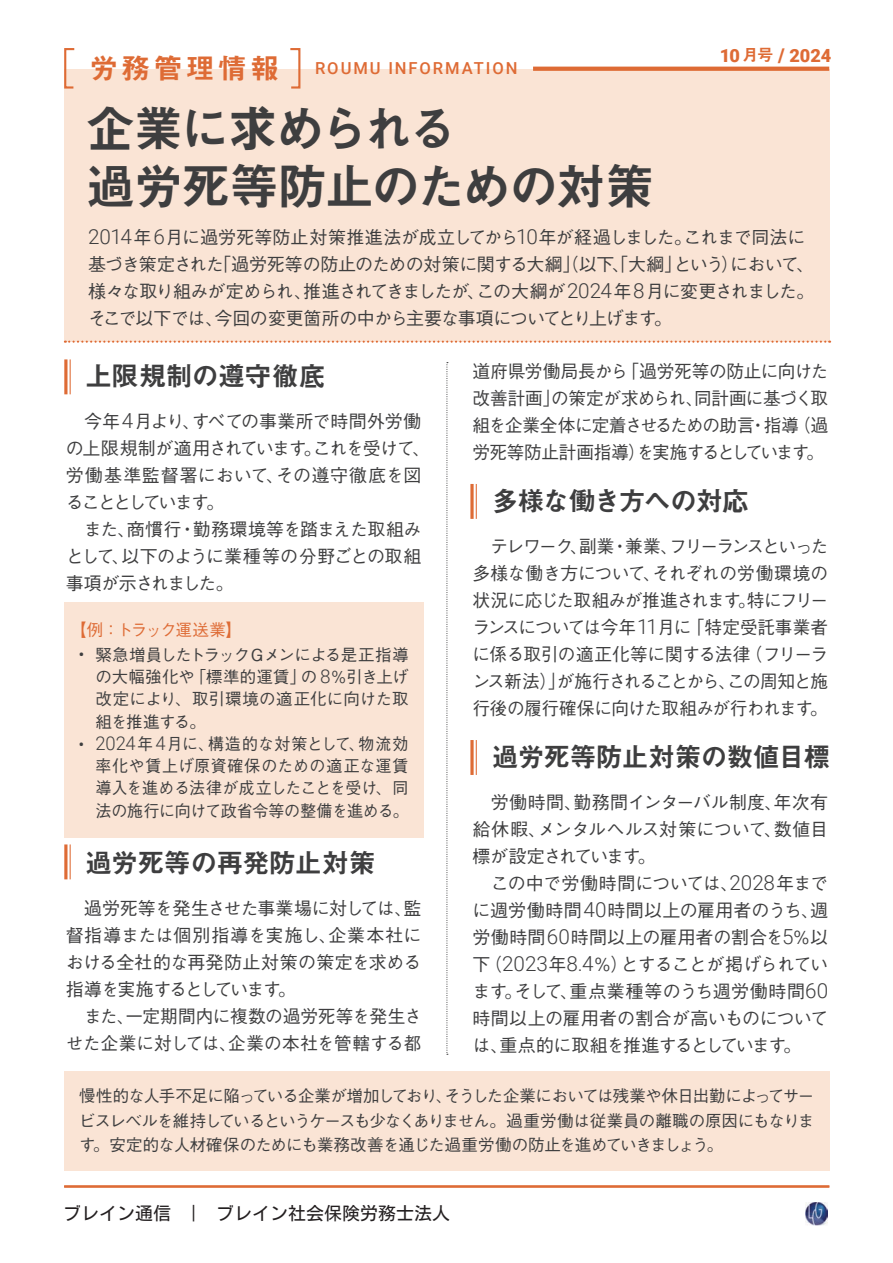
<style>
.page{position:relative;width:893px;height:1263px;background:#fff}
.page>*{position:absolute;margin:0;border:0;box-sizing:border-box;transform-origin:0 0}
.t1{font:49.5px/58.5px "Midashi Go Pr 6 N MB31 90 msp RKSJ H";letter-spacing:-.045em;color:#3e3e3f}
.t2{font:27px "Midashi Go Pr 6 N MB31 90 msp RKSJ H";letter-spacing:-.025em;color:#3e3e3f}
.t3{font:27px "Midashi Go Pr 6 N MB31 90 msp RKSJ H";letter-spacing:-.05em;color:#3e3e3f}
.t4{font:900 18.15px "Roboto";letter-spacing:-.01em;color:#de6b35}
.t5{font:18px/27px "Gothic BBB Pr 6 N Medium 90 msp RKSJ H";letter-spacing:-.03em;color:#3e3e3f;text-align:justify}
.t6{font:18px/27px "Gothic BBB Pr 6 N Medium 90 msp RKSJ H";letter-spacing:-.01em;color:#3e3e3f}
.t7{font:18px/27px "Gothic BBB Pr 6 N Medium 90 msp RKSJ H";color:#3e3e3f;text-align:right}
.t8{font:18px "Motoya L Cedar W3 90 ms RKSJ H";color:#231f20}
.t9{font:16.5px/22.4px "Gothic BBB Pr 6 N Medium 90 msp RKSJ H";letter-spacing:-.015em;color:#3e3e3f;text-align:justify}
.t10{font:500 16.5px "Roboto";letter-spacing:.12em;color:#de6b35}
.t11{font:16.5px "Gothic BBB Pr 6 N Medium 90 msp RKSJ H";letter-spacing:-.09em;color:#de6b35}
.s1{font-family:"Midashi Go Pr 6 N MB31 90 msp RKSJ H";font-weight:400;font-size:28.8px}
.s2{font-family:"Midashi Go Pr 6 N MB31 90 msp RKSJ H";font-weight:400;font-size:16.5px}
.s3{font-size:18.9px}
.s4{font-family:"Roboto";font-weight:300;font-size:20.7px}
.s5{font-family:"Roboto";font-weight:300;font-size:20.55px}
.s6{font-family:"Roboto";font-weight:300;font-size:18.75px}
.s7{font-family:"Roboto";font-weight:300;font-size:18.9px}
</style>
<div class="page">
<img style="left:805px;top:1202px;width:22px;height:23px">
<div style="left:64px;top:1071px;width:765px;height:100px;background:#fae4d5"></div>
<div style="left:64px;top:603px;width:359px;height:235px;background:#fae4d5"></div>
<div style="left:64px;top:69px;width:765px;height:273px;background:#fae4d5"></div>
<svg style="left:65px;top:341px;width:765px;height:2px"></svg>
<svg style="left:533px;top:67px;width:296px;height:4px"></svg>
<svg style="left:64px;top:48px;width:11px;height:41px"></svg>
<svg style="left:290px;top:48px;width:11px;height:41px"></svg>
<hr style="left:64px;top:1185px;width:765px;height:3px;background:#de6b35">
<hr style="left:70px;top:359px;width:1px;height:35px;background:#de6b35">
<hr style="left:64px;top:359px;width:3px;height:35px;background:#de6b35">
<hr style="left:476px;top:484px;width:1px;height:35px;background:#de6b35">
<svg style="left:470px;top:484px;width:4px;height:35px"></svg>
<hr style="left:476px;top:740px;width:1px;height:35px;background:#de6b35">
<svg style="left:470px;top:740px;width:4px;height:35px"></svg>
<hr style="left:70px;top:844px;width:1px;height:35px;background:#de6b35">
<hr style="left:64px;top:844px;width:3px;height:35px;background:#de6b35">
<svg style="left:446px;top:362px;width:2px;height:693px"></svg>
<p class="t10" style="left:89px;top:59px;width:430px"><span class="s1">労務管理情報　</span>ROUMU INFORMATION</p>
<h1 class="t1" style="left:86px;top:106px;width:570px">企業に求められる<br>過労死等防止のための対策</h1>
<p class="t4" style="left:720px;top:45px;width:113px">10<span class="s2">月号</span> <span class="s3">/</span> 2024</p>
<p class="t5" style="left:88px;top:226px;width:728px;text-align:left"><span class="s4">2014</span>年<span class="s4">6</span>月に過労死等防止対策推進法が成立してから<span class="s4">10</span>年が経過しました。これまで同法に基づき策定された「過労死等の防止のための対策に関する大綱」（以下、「大綱」という）において、様々な取り組みが定められ、推進されてきましたが、この大綱が<span class="s4">2024</span>年<span class="s4">8</span>月に変更されました。そこで以下では、今回の変更箇所の中から主要な事項についてとり上げます。</p>
<p class="t5" style="left:472px;top:360px;width:357px">道府県労働局長から「過労死等の防止に向けた改善計画」の策定が求められ、同計画に基づく取組を企業全体に定着させるための助言・指導（過労死等防止計画指導）を実施するとしています。</p>
<h2 class="t3" style="left:492px;top:490px;width:259px">多様な働き方への対応</h2>
<p class="t5" style="left:472px;top:535px;width:357px">　テレワーク、副業・兼業、フリーランスといった多様な働き方について、それぞれの労働環境の状況に応じた取組みが推進されます。特にフリーランスについては今年<span class="s4">11</span>月に「特定受託事業者に係る取引の適正化等に関する法律（フリーランス新法）」が施行されることから、この周知と施行後の履行確保に向けた取組みが行われます。</p>
<h2 class="t2" style="left:492px;top:746px;width:340px">過労死等防止対策の数値目標</h2>
<p class="t6" style="left:472px;top:791px;width:357px">　労働時間、勤務間インターバル制度、年次有給休暇、メンタルヘルス対策について、数値目標が設定されています。<br>　この中で労働時間については、<span class="s4">2028</span>年までに週労働時間<span class="s4">40</span>時間以上の雇用者のうち、週労働時間<span class="s4">60</span>時間以上の雇用者の割合を<span class="s4">5</span>％以下（<span class="s4">2023</span>年<span class="s4">8</span><span class="s5">.</span><span class="s4">4</span>％）とすることが掲げられています。そして、重点業種等のうち週労働時間<span class="s4">60</span>時間以上の雇用者の割合が高いものについては、重点的に取組を推進するとしています。</p>
<p class="t9" style="left:79px;top:1086px;width:737px;line-height:24.5px">慢性的な人手不足に陥っている企業が増加しており、そうした企業においては残業や休日出勤によってサービスレベルを維持しているというケースも少なくありません。過重労働は従業員の離職の原因にもなります。安定的な人材確保のためにも業務改善を通じた過重労働の防止を進めていきましょう。</p>
<h2 class="t2" style="left:85px;top:366px;width:242px">上限規制の遵守徹底</h2>
<p class="t5" style="left:66px;top:410px;width:366px;text-align:left">　今年<span class="s4">4</span>月より、すべての事業所で時間外労働の上限規制が適用されています。これを受けて、労働基準監督署において、その遵守徹底を図ることとしています。<br>　また、商慣行・勤務環境等を踏まえた取組みとして、以下のように業種等の分野ごとの取組事項が示されました。</p>
<p class="t11" style="left:70px;top:624px;width:173px">【例：トラック運送業】</p>
<p class="t9" style="left:95px;top:645px;width:315px;text-indent:-17px"><span class="s6">•</span> 緊急増員したトラックＧメンによる是正指導の大幅強化や「標準的運賃」の <span class="s7">8</span>％引き上げ改定により、取引環境の適正化に向けた取組を推進する。</p>
<p class="t9" style="left:95px;top:735px;width:315px;text-indent:-17px"><span class="s6">•</span> <span class="s7">2024</span>年<span class="s7">4</span>月に、構造的な対策として、物流効率化や賃上げ原資確保のための適正な運賃導入を進める法律が成立したことを受け、同法の施行に向けて政省令等の整備を進める。</p>
<h2 class="t2" style="left:85px;top:852px;width:292px">過労死等の再発防止対策</h2>
<p class="t5" style="left:66px;top:897px;width:357px">　過労死等を発生させた事業場に対しては、監督指導または個別指導を実施し、企業本社における全社的な再発防止対策の策定を求める指導を実施するとしています。</p>
<p class="t7" style="left:66px;top:1005px;width:357px">また、一定期間内に複数の過労死等を発生させた企業に対しては、企業の本社を管轄する都</p>
<p class="t8" style="left:63px;top:1204px;width:388px">ブレイン通信　|　ブレイン社会保険労務士法人</p>
</div>
